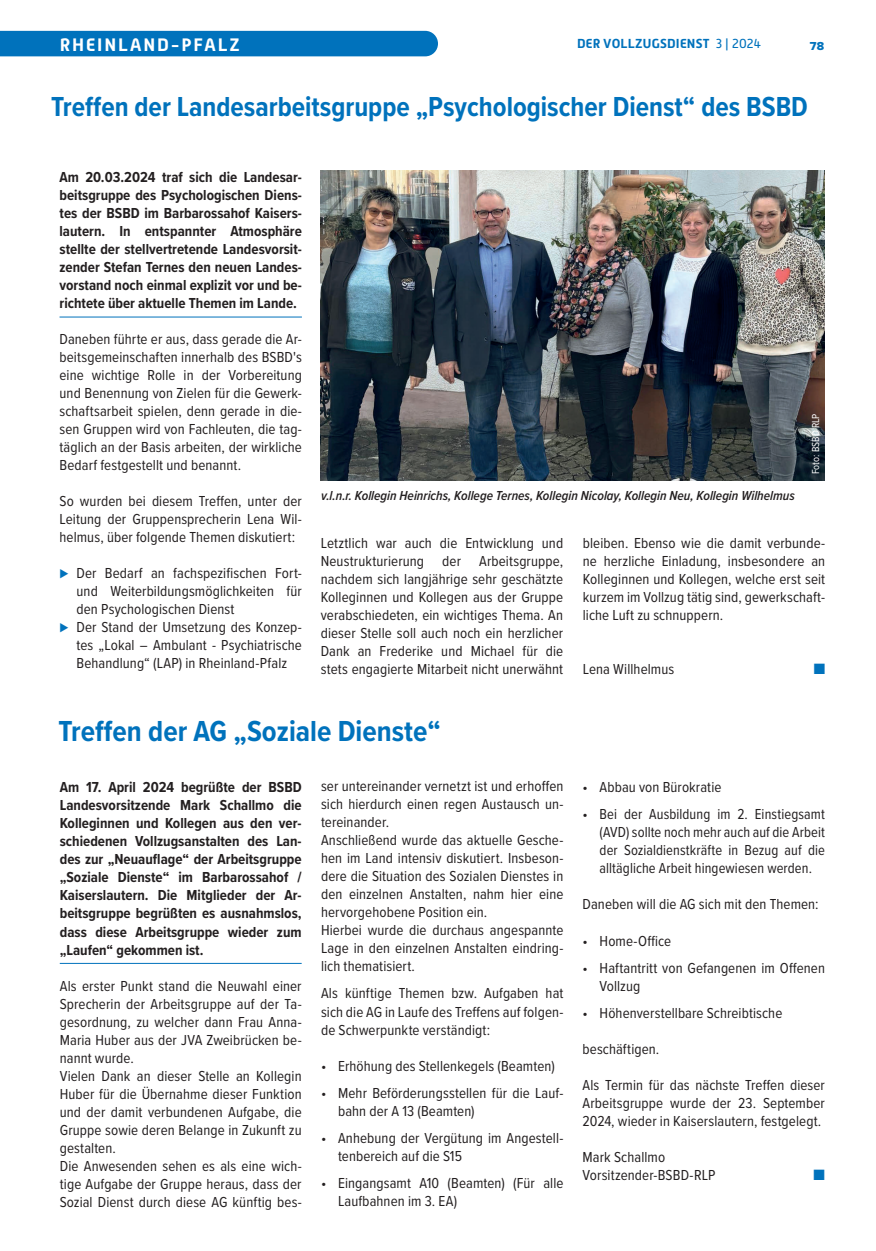
<style>
.page{position:relative;width:876px;height:1251px;background:#fff}
.page>*{position:absolute;margin:0;border:0;box-sizing:border-box;transform-origin:0 0}
.t1{font:700 30px "Proxima Nova Cond";color:#0072bc}
.t2{font:700 28.5px "Proxima Nova Cond";color:#0072bc}
.t3{font:700 18px "Alwyn New";letter-spacing:.1em;color:#fff}
.t4{font:15px/18px "Proxima Nova Cond";letter-spacing:.005em;color:#231f20;text-align:justify}
.t5{font:700 15px/18px "Proxima Nova Cond";color:#231f20;text-align:justify}
.t6{font:15px "Zapf Dingbats ITC";color:#0072bc}
.t7{font:italic 600 13.5px "Proxima Nova Cond";color:#231f20}
.t8{font:700 13.05px "Alwyn New";letter-spacing:.015em;color:#0072bc}
.t9{font:12px "Proxima Nova Extrabld";color:#0072bc}
.t10{font:10.5px "Proxima Nova Cond";color:#fff}
.s1{font-weight:400}
.s2{color:#0072bc}
</style>
<div class="page">
<div style="left:0;top:31px;width:438px;height:25px;background:#0072bc"></div>
<img style="left:320px;top:170px;width:504px;height:310px">
<hr style="left:60px;top:316px;width:242px;height:1px;background:#0072bc">
<hr style="left:60px;top:962px;width:242px;height:1px;background:#0072bc">
<p class="t3" style="left:60px;top:34px;width:181px">RHEINLAND-PFALZ</p>
<p class="t8" style="left:577px;top:36px;width:186px">DER VOLLZUGSDIENST <span class="s1">3 | 2024</span></p>
<p class="t9" style="left:810px;top:37px;width:16px">78</p>
<h2 class="t2" style="left:51px;top:86px;width:758px">Treffen der Landesarbeitsgruppe „Psychologischer Dienst“ des BSBD</h2>
<p class="t5" style="left:60px;top:168px;width:244px">Am 20.03.2024 traf sich die Landesar&shy;beitsgruppe des Psychologischen Diens&shy;tes der BSBD im Barbarossahof Kaisers&shy;lautern. In entspannter Atmosphäre stellte der stellvertretende Landesvorsit&shy;zender Stefan Ternes den neuen Landes&shy;vorstand noch einmal explizit vor und be&shy;richtete über aktuelle Themen im Lande.</p>
<p class="t4" style="left:60px;top:329px;width:244px">Daneben führte er aus, dass gerade die Ar&shy;beitsgemeinschaften innerhalb des BSBD's eine wichtige Rolle in der Vorbereitung und Benennung von Zielen für die Gewerk&shy;schaftsarbeit spielen, denn gerade in die&shy;sen Gruppen wird von Fachleuten, die tag&shy;täglich an der Basis arbeiten, der wirkliche Bedarf festgestellt und benannt.</p>
<p class="t4" style="left:60px;top:491px;width:244px">So wurden bei diesem Treffen, unter der Leitung der Gruppensprecherin Lena Wil&shy;helmus, über folgende Themen diskutiert:</p>
<p class="t4" style="left:60px;top:563px;width:244px"><span class="s2">⊲</span> Der Bedarf an fachspezifischen Fort-</p>
<p class="t4" style="left:77px;top:581px;width:227px">und Weiterbildungsmöglichkeiten für</p>
<p class="t4" style="left:77px;top:599px;width:160px">den Psychologischen Dienst</p>
<p class="t4" style="left:60px;top:617px;width:244px"><span class="s2">⊲</span> Der Stand der Umsetzung des Konzep-</p>
<p class="t4" style="left:77px;top:635px;width:227px">tes „Lokal – Ambulant - Psychiatrische</p>
<p class="t4" style="left:77px;top:653px;width:212px">Behandlung“ (LAP) in Rheinland-Pfalz</p>
<p class="t7" style="left:321px;top:485px;width:475px">v.l.n.r. Kollegin Heinrichs, Kollege Ternes, Kollegin Nicolay, Kollegin Neu, Kollegin Wilhelmus</p>
<p class="t10" style="left:808px;top:474px;width:62px;rotate:-90deg">Foto: BSBD RLP</p>
<p class="t4" style="left:321px;top:533px;width:244px">Letztlich war auch die Entwicklung und Neustrukturierung der Arbeitsgruppe, nachdem sich langjährige sehr geschätzte Kolleginnen und Kollegen aus der Gruppe verabschiedeten, ein wichtiges Thema. An dieser Stelle soll auch noch ein herzlicher Dank an Frederike und Michael für die stets engagierte Mitarbeit nicht unerwähnt</p>
<p class="t4" style="left:583px;top:533px;width:244px">bleiben. Ebenso wie die damit verbunde&shy;ne herzliche Einladung, insbesondere an Kolleginnen und Kollegen, welche erst seit kurzem im Vollzug tätig sind, gewerkschaft&shy;liche Luft zu schnuppern.</p>
<p class="t4" style="left:583px;top:659px;width:93px">Lena Willhelmus</p>
<p class="t6" style="left:814px;top:661px;width:13px">■</p>
<h1 class="t1" style="left:59px;top:709px;width:384px">Treffen der AG „Soziale Dienste“</h1>
<p class="t5" style="left:60px;top:778px;width:243px">Am 17. April 2024 begrüßte der BSBD Landesvorsitzende Mark Schallmo die Kolleginnen und Kollegen aus den ver&shy;schiedenen Vollzugsanstalten des Lan&shy;des zur „Neuauflage“ der Arbeitsgruppe „Soziale Dienste“ im Barbarossahof / Kaiserslautern. Die Mitglieder der Ar&shy;beitsgruppe begrüßten es ausnahmslos, dass diese Arbeitsgruppe wieder zum „Laufen“ gekommen ist.</p>
<p class="t4" style="left:60px;top:975px;width:243px;text-align:left">Als erster Punkt stand die Neuwahl einer Sprecherin der Arbeitsgruppe auf der Ta&shy;gesordnung, zu welcher dann Frau Anna-Maria Huber aus der JVA Zweibrücken be&shy;nannt wurde.<br>Vielen Dank an dieser Stelle an Kollegin Huber für die Übernahme dieser Funktion und der damit verbundenen Aufgabe, die Gruppe sowie deren Belange in Zukunft zu gestalten.<br>Die Anwesenden sehen es als eine wich&shy;tige Aufgabe der Gruppe heraus, dass der Sozial Dienst durch diese AG künftig bes-</p>
<p class="t4" style="left:321px;top:776px;width:244px;text-align:left">ser untereinander vernetzt ist und erhoffen sich hierdurch einen regen Austausch un&shy;tereinander.<br>Anschließend wurde das aktuelle Gesche&shy;hen im Land intensiv diskutiert. Insbeson&shy;dere die Situation des Sozialen Dienstes in den einzelnen Anstalten, nahm hier eine hervorgehobene Position ein.<br>Hierbei wurde die durchaus angespannte Lage in den einzelnen Anstalten eindring&shy;lich thematisiert.</p>
<p class="t4" style="left:321px;top:983px;width:244px">Als künftige Themen bzw. Aufgaben hat sich die AG in Laufe des Treffens auf folgen&shy;de Schwerpunkte verständigt:</p>
<p class="t4" style="left:321px;top:1055px;width:235px">• Erhöhung des Stellenkegels (Beamten)</p>
<p class="t4" style="left:338px;top:1082px;width:227px;text-indent:-17px">• Mehr Beförderungsstellen für die Lauf&shy;bahn der A 13 (Beamten)</p>
<p class="t4" style="left:338px;top:1127px;width:227px;text-indent:-17px">• Anhebung der Vergütung im Angestell&shy;tenbereich auf die S15</p>
<p class="t4" style="left:338px;top:1172px;width:227px;text-indent:-17px">• Eingangsamt A10 (Beamten) (Für alle<br>Laufbahnen im 3. EA)</p>
<p class="t4" style="left:583px;top:777px;width:140px">• Abbau von Bürokratie</p>
<p class="t4" style="left:600px;top:804px;width:227px;text-indent:-17px">• Bei der Ausbildung im 2. Einstiegsamt (AVD) sollte noch mehr auch auf die Arbeit der Sozialdienstkräfte in Bezug auf die alltägliche Arbeit hingewiesen werden.</p>
<p class="t4" style="left:583px;top:894px;width:237px">Daneben will die AG sich mit den Themen:</p>
<p class="t4" style="left:583px;top:930px;width:90px">• Home-Office</p>
<p class="t4" style="left:600px;top:957px;width:227px;text-indent:-17px">• Haftantritt von Gefangenen im Offenen<br>Vollzug</p>
<p class="t4" style="left:583px;top:1002px;width:201px">• Höhenverstellbare Schreibtische</p>
<p class="t4" style="left:583px;top:1038px;width:78px">beschäftigen.</p>
<p class="t4" style="left:583px;top:1074px;width:244px">Als Termin für das nächste Treffen dieser Arbeitsgruppe wurde der 23. September 2024, wieder in Kaiserslautern, festgelegt.</p>
<p class="t4" style="left:583px;top:1146px;width:134px">Mark Schallmo<br>Vorsitzender-BSBD-RLP</p>
<p class="t6" style="left:813px;top:1167px;width:13px">■</p>
</div>
